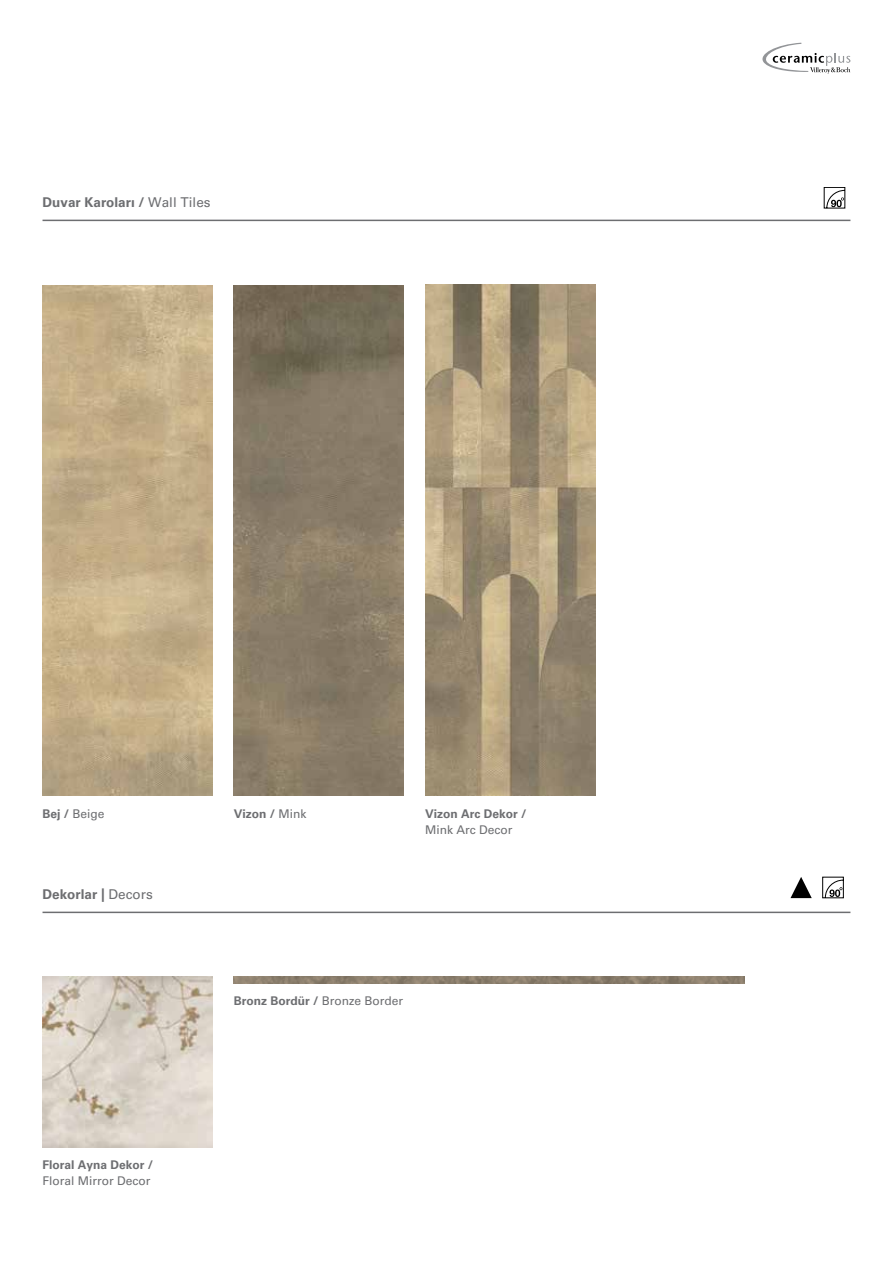
<style>
.page{position:relative;width:893px;height:1263px;background:#fff}
.page>*{position:absolute;margin:0;border:0;box-sizing:border-box;transform-origin:0 0}
.t1{font:700 13.5px "Univers CE";color:#6d6e71}
.t2{font:700 12px "Univers CE";color:#6d6e71}
.t3{font:12px "Univers";color:#6d6e71}
.s1{font-family:"Univers";font-weight:400}
.s2{font-family:"Univers CE";font-weight:700}
</style>
<div class="page">
<img style="left:234px;top:286px;width:170px;height:510px">
<img style="left:425px;top:285px;width:170px;height:510px">
<img style="left:43px;top:286px;width:170px;height:510px">
<img style="left:43px;top:977px;width:170px;height:170px">
<img style="left:234px;top:977px;width:510px;height:6px">
<hr style="left:43px;top:220px;width:807px;height:1px;background:#6d6e71">
<hr style="left:43px;top:912px;width:807px;height:1px;background:#6d6e71">
<svg style="left:824px;top:187px;width:21px;height:21px"></svg>
<svg style="left:762px;top:43px;width:88px;height:31px"></svg>
<svg style="left:790px;top:877px;width:22px;height:21px"></svg>
<svg style="left:822px;top:877px;width:22px;height:21px"></svg>
<p class="t1" style="left:43px;top:195px;width:170px">Duvar Karoları / <span class="s1">Wall Tiles</span></p>
<p class="t3" style="left:43px;top:806px;width:64px"><span class="s2">Bej /</span> Beige</p>
<p class="t2" style="left:234px;top:806px;width:74px">Vizon / <span class="s1">Mink</span></p>
<p class="t2" style="left:425px;top:806px;width:103px">Vizon Arc Dekor /</p>
<p class="t3" style="left:425px;top:823px;width:89px">Mink Arc Decor</p>
<p class="t1" style="left:43px;top:886px;width:112px">Dekorlar | <span class="s1">Decors</span></p>
<p class="t2" style="left:43px;top:1157px;width:112px">Floral Ayna Dekor /</p>
<p class="t3" style="left:43px;top:1174px;width:110px">Floral Mirror Decor</p>
<p class="t2" style="left:234px;top:994px;width:171px">Bronz Bordür / <span class="s1">Bronze Border</span></p>
</div>
